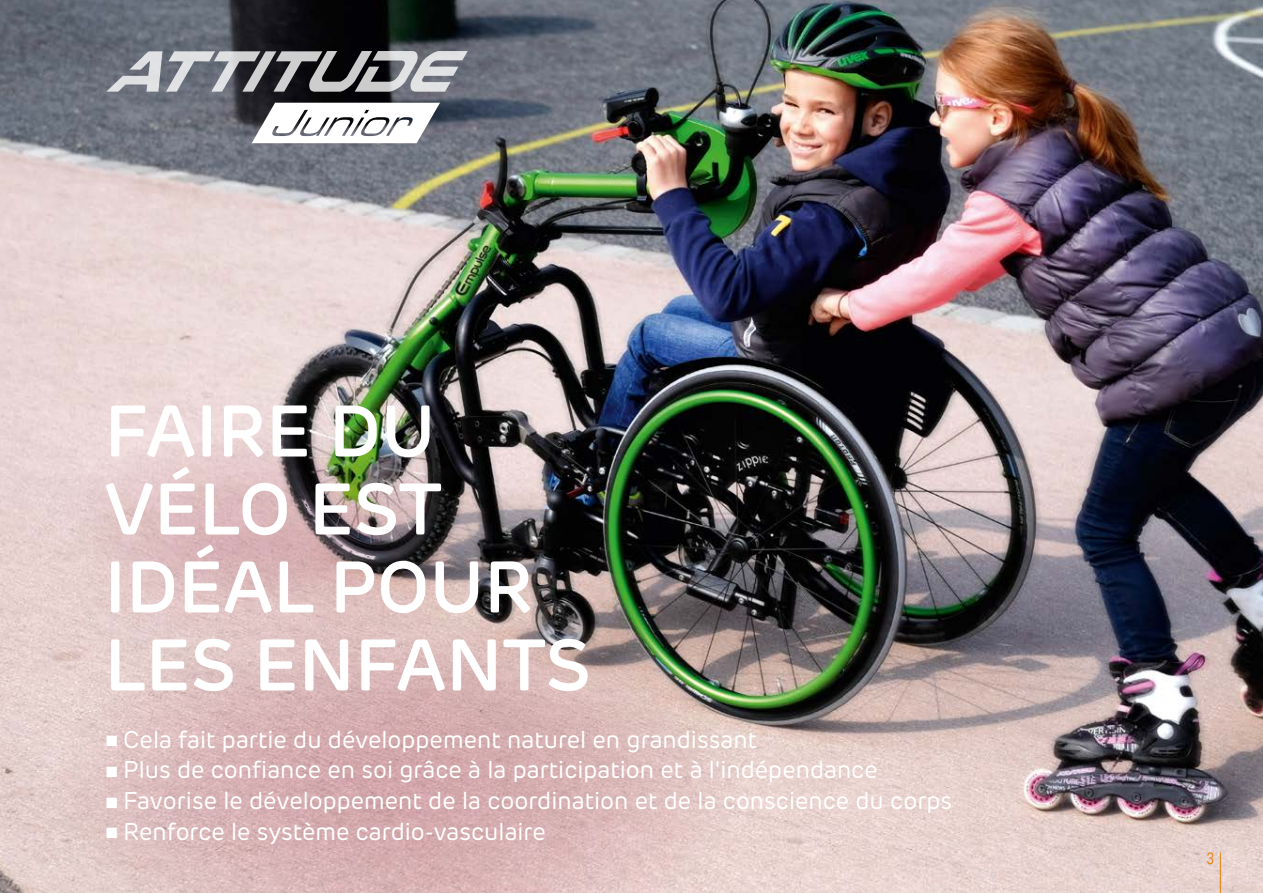
<style>
.page{position:relative;width:1263px;height:893px;background:#fff}
.page>*{position:absolute;margin:0;border:0;box-sizing:border-box;transform-origin:0 0}
.t1{font:600 72px/78px "New Rubrik Edge";color:#fff}
.t2{font:24px "New Rubrik Edge";color:#fff}
.t3{font:16.5px "Univers Com 47 Light Cond";color:#ef7d00}
</style>
<div class="page">
<img style="left:0;top:0;width:1263px;height:893px">
<img style="left:55px;top:434px;width:414px;height:153px;border-radius:50%">
<svg style="left:62px;top:521px;width:410px;height:136px;background:#dac1bf"></svg>
<svg style="left:65px;top:481px;width:403px;height:123px;background:#b99fa0"></svg>
<svg style="left:48px;top:605px;width:700px;height:288px;background:#d5b7b6"></svg>
<svg style="left:106px;top:51px;width:362px;height:41px;background:#898a8f"></svg>
<svg style="left:252px;top:103px;width:188px;height:40px"></svg>
<hr style="left:1220px;top:852px;width:1px;height:41px;background:#ef7d00">
<h1 class="t1" style="left:104px;top:392px;width:488px">FAIRE DU<br>VÉLO EST<br>IDÉAL POUR<br>LES ENFANTS</h1>
<p class="t2" style="left:106px;top:725px;width:652px">■ Cela fait partie du développement naturel en grandissant</p>
<p class="t2" style="left:106px;top:755px;width:773px">■ Plus de confiance en soi grâce à la participation et à l'indépendance</p>
<p class="t2" style="left:106px;top:786px;width:847px">■ Favorise le développement de la coordination et de la conscience du corps</p>
<p class="t2" style="left:106px;top:817px;width:441px">■ Renforce le système cardio-vasculaire</p>
<p class="t3" style="left:1207px;top:849px;width:9px">3</p>
</div>
